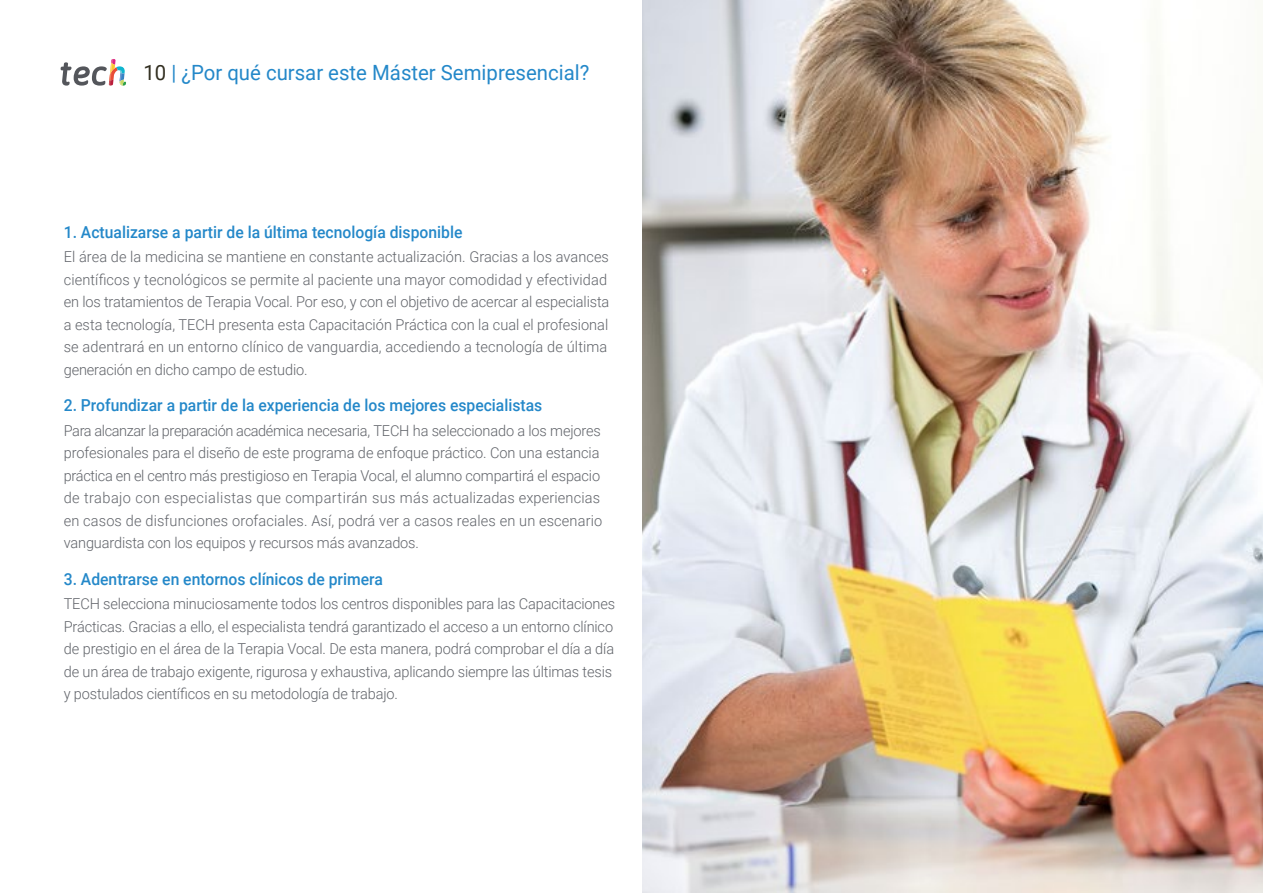
<style>
.page{position:relative;width:1263px;height:893px;background:#fff}
.page>*{position:absolute;margin:0;border:0;box-sizing:border-box;transform-origin:0 0}
.t1{font:21px "Roboto";color:#2488c9}
.t2{font:500 16.5px "Roboto";color:#2488c9;scale:.95 1}
.t3{font:300 15px/22.5px "Roboto";letter-spacing:-.01em;color:#61646a}
.s1{color:#312e20}
</style>
<div class="page">
<svg style="left:61px;top:59px;width:65px;height:27px"></svg>
<img style="left:642px;top:0;width:621px;height:893px">
<h1 class="t1" style="left:144px;top:57px;width:447px"><span class="s1">10</span> | ¿Por qué cursar este Máster Semipresencial?</h1>
<p class="t2" style="left:64px;top:220px;width:421px">1. Actualizarse a partir de la última tecnología disponible</p>
<p class="t3" style="left:64px;top:245px;width:547px">El área de la medicina se mantiene en constante actualización. Gracias a los avances científicos y tecnológicos se permite al paciente una mayor comodidad y efectividad en los tratamientos de Terapia Vocal. Por eso, y con el objetivo de acercar al especialista a esta tecnología, TECH presenta esta Capacitación Práctica con la cual el profesional se adentrará en un entorno clínico de vanguardia, accediendo a tecnología de última generación en dicho campo de estudio.</p>
<p class="t2" style="left:64px;top:394px;width:505px">2. Profundizar a partir de la experiencia de los mejores especialistas</p>
<p class="t3" style="left:64px;top:419px;width:540px">Para alcanzar la preparación académica necesaria, TECH ha seleccionado a los mejores profesionales para el diseño de este programa de enfoque práctico. Con una estancia práctica en el centro más prestigioso en Terapia Vocal, el alumno compartirá el espacio de trabajo con especialistas que compartirán sus más actualizadas experiencias en casos de disfunciones orofaciales. Así, podrá ver a casos reales en un escenario vanguardista con los equipos y recursos más avanzados.</p>
<p class="t2" style="left:64px;top:567px;width:337px">3. Adentrarse en entornos clínicos de primera</p>
<p class="t3" style="left:64px;top:592px;width:553px">TECH selecciona minuciosamente todos los centros disponibles para las Capacitaciones Prácticas. Gracias a ello, el especialista tendrá garantizado el acceso a un entorno clínico de prestigio en el área de la Terapia Vocal. De esta manera, podrá comprobar el día a día de un área de trabajo exigente, rigurosa y exhaustiva, aplicando siempre las últimas tesis y postulados científicos en su metodología de trabajo.</p>
</div>
